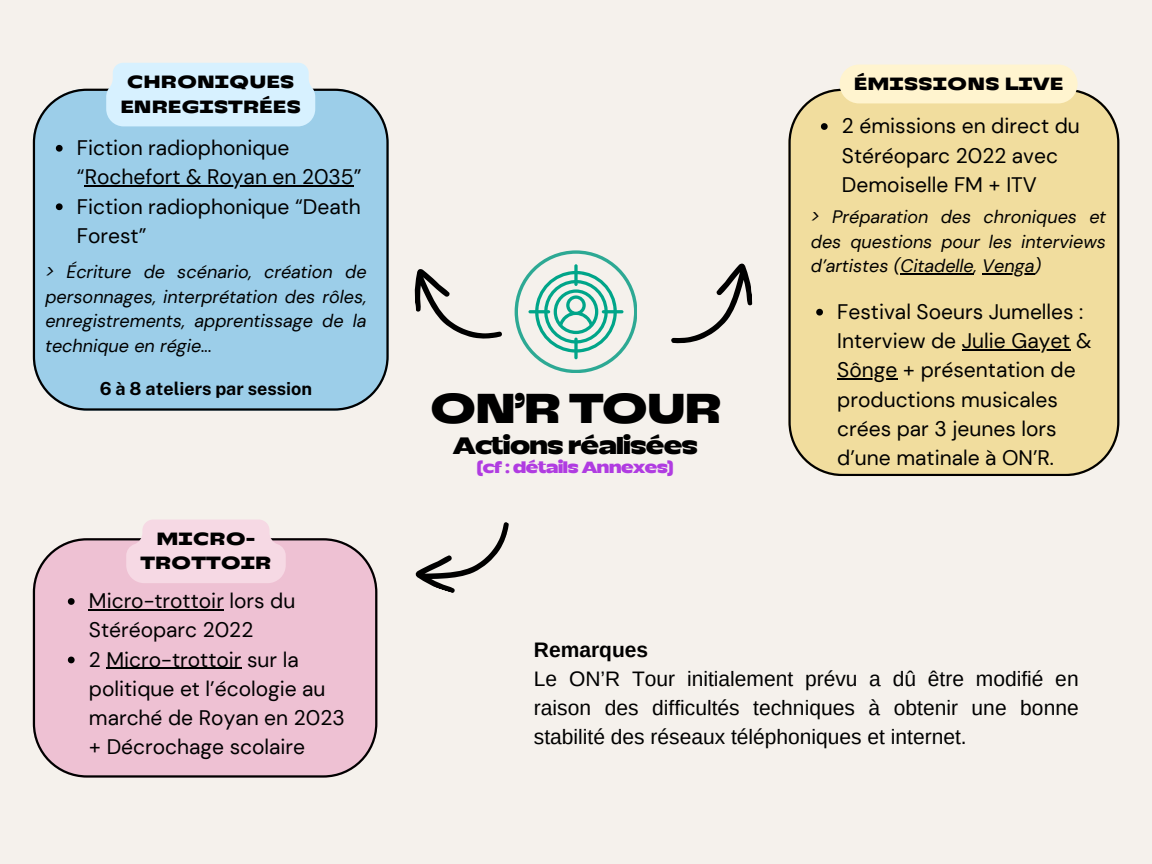
<style>
.page{position:relative;width:1152px;height:864px;background:#f5f1ec}
.page>*{position:absolute;margin:0;border:0;box-sizing:border-box;transform-origin:0 0}
.t1{font:900 41.7px "TT Runs";letter-spacing:-.055em;color:#000}
.t2{font:900 23.7px "TT Runs";letter-spacing:-.055em;color:#000}
.t3{font:21px/29.2px "DM Sans";color:#000}
.t4{font:21px/29.2px "Arimo";color:#000}
.t5{font:italic 18px/24.8px "DM Sans";color:#000;text-align:justify}
.t6{font:700 18px "Public Sans";color:#000}
.t7{font:900 17.7px/24.8px "TT Runs";color:#000;text-align:center}
.t8{font:900 16.2px "TT Runs";letter-spacing:-.06em;color:#b03ce1}
.s1{font-weight:700}
</style>
<div class="page">
<div style="left:33px;top:89px;width:355px;height:321px;background:#9ccee9"></div>
<div style="left:788px;top:89px;width:331px;height:387px;background:#f1dd9e"></div>
<svg style="left:415px;top:522px;width:94px;height:71px"></svg>
<svg style="left:671px;top:263px;width:82px;height:81px"></svg>
<svg style="left:414px;top:269px;width:88px;height:70px"></svg>
<div style="left:106px;top:63px;width:209px;height:63px;background:#d7f1ff"></div>
<div style="left:840px;top:65px;width:238px;height:38px;background:#fff4cf"></div>
<svg style="left:33px;top:538px;width:344px;height:240px;background:#e6bccc"></svg>
<svg style="left:126px;top:520px;width:160px;height:63px;background:#f4d8e2"></svg>
<svg style="left:515px;top:250px;width:122px;height:123px"></svg>
<svg style="left:56px;top:145px;width:7px;height:7px"></svg>
<hr style="left:85px;top:185px;width:269px;height:2px;background:#000">
<svg style="left:56px;top:203px;width:7px;height:7px"></svg>
<svg style="left:821px;top:123px;width:7px;height:7px"></svg>
<svg style="left:68px;top:598px;width:7px;height:7px"></svg>
<hr style="left:89px;top:609px;width:135px;height:1px;background:#000">
<svg style="left:68px;top:657px;width:7px;height:6px"></svg>
<hr style="left:106px;top:668px;width:136px;height:1px;background:#000">
<hr style="left:901px;top:274px;width:73px;height:1px;background:#000">
<hr style="left:982px;top:274px;width:52px;height:1px;background:#000">
<svg style="left:816px;top:309px;width:7px;height:7px"></svg>
<hr style="left:962px;top:349px;width:108px;height:1px;background:#000">
<hr style="left:837px;top:379px;width:60px;height:1px;background:#000">
<h4 class="t7" style="left:120px;top:70px;width:182px">CHRONIQUES<br>ENREGISTRÉES</h4>
<h3 class="t7" style="left:854px;top:71px;width:211px">ÉMISSIONS LIVE</h3>
<p class="t3" style="left:77px;top:133px;width:286px">Fiction radiophonique “Rochefort &amp; Royan en 2035”</p>
<p class="t3" style="left:77px;top:192px;width:286px">Fiction radiophonique “Death<br>Forest”</p>
<p class="t5" style="left:45px;top:259px;width:323px">&gt; Écriture de scénario, création de personnages, interprétation des rôles, enregistrements, apprentissage de la technique en régie...</p>
<p class="t6" style="left:100px;top:378px;width:214px">6 à 8 ateliers par session</p>
<h2 class="t7" style="left:140px;top:526px;width:133px">MICRO-<br>TROTTOIR</h2>
<h2 class="t1" style="left:430px;top:382px;width:294px">ON’R TOUR</h2>
<p class="t2" style="left:453px;top:430px;width:247px">Actions réalisées</p>
<p class="t8" style="left:476px;top:457px;width:200px">(cf : détails Annexes)</p>
<p class="t3" style="left:842px;top:111px;width:239px">2 émissions en direct du<br>Stéréoparc 2022 avec<br>Demoiselle FM + ITV</p>
<h2 class="t5" style="left:811px;top:204px;width:297px">&gt; Préparation des chroniques et des questions pour les interviews d’artistes (Citadelle, Venga)</h2>
<h4 class="t3" style="left:837px;top:297px;width:256px">Festival Soeurs Jumelles :<br>Interview de Julie Gayet &amp;</h4>
<p class="t3" style="left:837px;top:356px;width:240px">Sônge + présentation de productions musicales crées par 3 jeunes lors d’une matinale à ON’R.</p>
<p class="t3" style="left:89px;top:586px;width:208px">Micro-trottoir lors du<br>Stéréoparc 2022</p>
<p class="t3" style="left:89px;top:645px;width:257px">2 Micro-trottoir sur la politique et l’écologie au marché de Royan en 2023 + Décrochage scolaire</p>
<p class="t4" style="left:534px;top:635px;width:546px"><span class="s1">Remarques<br></span>Le ON’R Tour initialement prévu a dû être modifié en raison des difficultés techniques à obtenir une bonne stabilité des réseaux téléphoniques et internet.</p>
</div>
